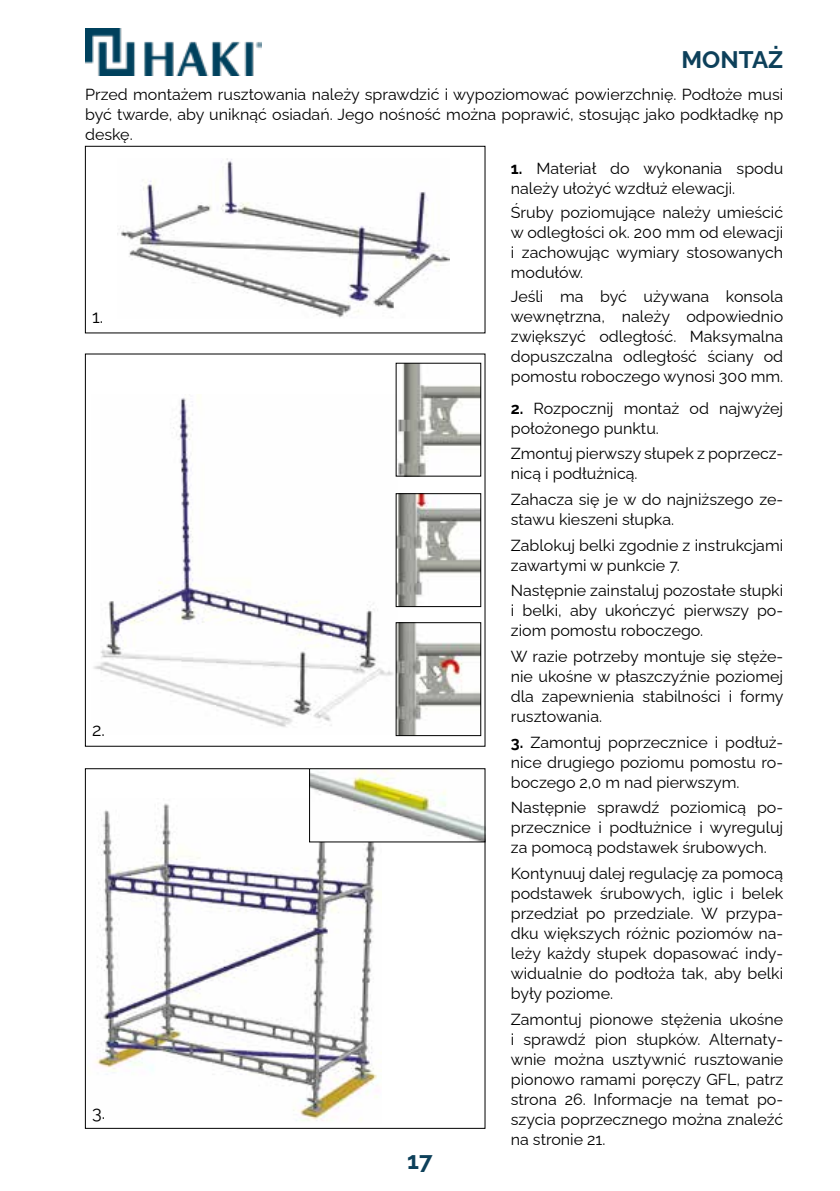
<style>
.page{position:relative;width:840px;height:1191px;background:#fff}
.page>*{position:absolute;margin:0;border:0;box-sizing:border-box;transform-origin:0 0}
.t1{font:700 24px "Raleway";color:#0d405a}
.t2{font:18px "Raleway";color:#000}
.t3{font:16px/20px "Raleway";color:#000;text-align:justify}
.s1{font-weight:700}
</style>
<div class="page">
<img style="left:85px;top:28px;width:176px;height:48px">
<div style="left:85px;top:146px;width:400px;height:187px;border:1px solid #000"></div>
<img style="left:397px;top:365px;width:81px;height:109px">
<img style="left:397px;top:495px;width:81px;height:110px">
<div style="left:395px;top:493px;width:85px;height:114px;border:1px solid #000"></div>
<img style="left:397px;top:624px;width:81px;height:110px">
<div style="left:395px;top:622px;width:85px;height:114px;border:1px solid #000"></div>
<img style="left:117px;top:159px;width:332px;height:159px">
<img style="left:93px;top:394px;width:304px;height:340px">
<img style="left:95px;top:803px;width:286px;height:318px">
<img style="left:311px;top:770px;width:172px;height:70px">
<div style="left:309px;top:768px;width:176px;height:74px;border:1px solid #000"></div>
<h1 class="t1" style="left:681px;top:40px;width:103px">MONTAŻ</h1>
<p class="t3" style="left:85px;top:83px;width:699px">Przed montażem rusztowania należy sprawdzić i wypoziomować powierzchnię. Podłoże musi być twarde, aby uniknąć osiadań. Jego nośność można poprawić, stosując jako podkładkę np deskę.</p>
<p class="t2" style="left:92px;top:302px;width:13px">1.</p>
<p class="t2" style="left:92px;top:715px;width:14px">2.</p>
<p class="t2" style="left:92px;top:1097px;width:15px">3.</p>
<h1 class="t1" style="left:407px;top:1141px;width:27px">17</h1>
<p class="t3" style="left:510px;top:156px;width:274px"><span class="s1">1.</span> Materiał do wykonania spodu należy ułożyć wzdłuż elewacji.</p>
<p class="t3" style="left:510px;top:200px;width:274px">Śruby poziomujące należy umieścić w odległości ok. 200 mm od elewacji i zachowując wymiary stosowanych modułów.</p>
<p class="t3" style="left:510px;top:284px;width:274px">Jeśli ma być używana konsola wewnętrzna, należy odpowiednio zwiększyć odległość. Maksymalna dopuszczalna odległość ściany od pomostu roboczego wynosi 300 mm.</p>
<p class="t3" style="left:510px;top:396px;width:274px"><span class="s1">2.</span> Rozpocznij montaż od najwyżej położonego punktu.</p>
<p class="t3" style="left:510px;top:442px;width:274px">Zmontuj pierwszy słupek z poprzecz&shy;nicą i podłużnicą.</p>
<p class="t3" style="left:510px;top:487px;width:274px">Zahacza się je w do najniższego ze&shy;stawu kieszeni słupka.</p>
<p class="t3" style="left:510px;top:533px;width:274px">Zablokuj belki zgodnie z instrukcjami zawartymi w punkcie 7.</p>
<p class="t3" style="left:510px;top:579px;width:274px">Następnie zainstaluj pozostałe słupki i belki, aby ukończyć pierwszy po&shy;ziom pomostu roboczego.</p>
<p class="t3" style="left:510px;top:644px;width:274px">W razie potrzeby montuje się stęże&shy;nie ukośne w płaszczyźnie poziomej dla zapewnienia stabilności i formy rusztowania.</p>
<p class="t3" style="left:510px;top:730px;width:274px"><span class="s1">3.</span> Zamontuj poprzecznice i podłuż&shy;nice drugiego poziomu pomostu ro&shy;boczego 2,0 m nad pierwszym.</p>
<p class="t3" style="left:510px;top:796px;width:274px">Następnie sprawdź poziomicą po&shy;przecznice i podłużnice i wyreguluj za pomocą podstawek śrubowych.</p>
<p class="t3" style="left:510px;top:861px;width:274px">Kontynuuj dalej regulację za pomocą podstawek śrubowych, iglic i belek przedział po przedziale. W przypa&shy;dku większych różnic poziomów na&shy;leży każdy słupek dopasować indy&shy;widualnie do podłoża tak, aby belki były poziome.</p>
<p class="t3" style="left:510px;top:1007px;width:274px">Zamontuj pionowe stężenia ukośne i sprawdź pion słupków. Alternaty&shy;wnie można usztywnić rusztowanie pionowo ramami poręczy GFL, patrz strona 26. Informacje na temat po&shy;szycia poprzecznego można znaleźć na stronie 21.</p>
</div>
